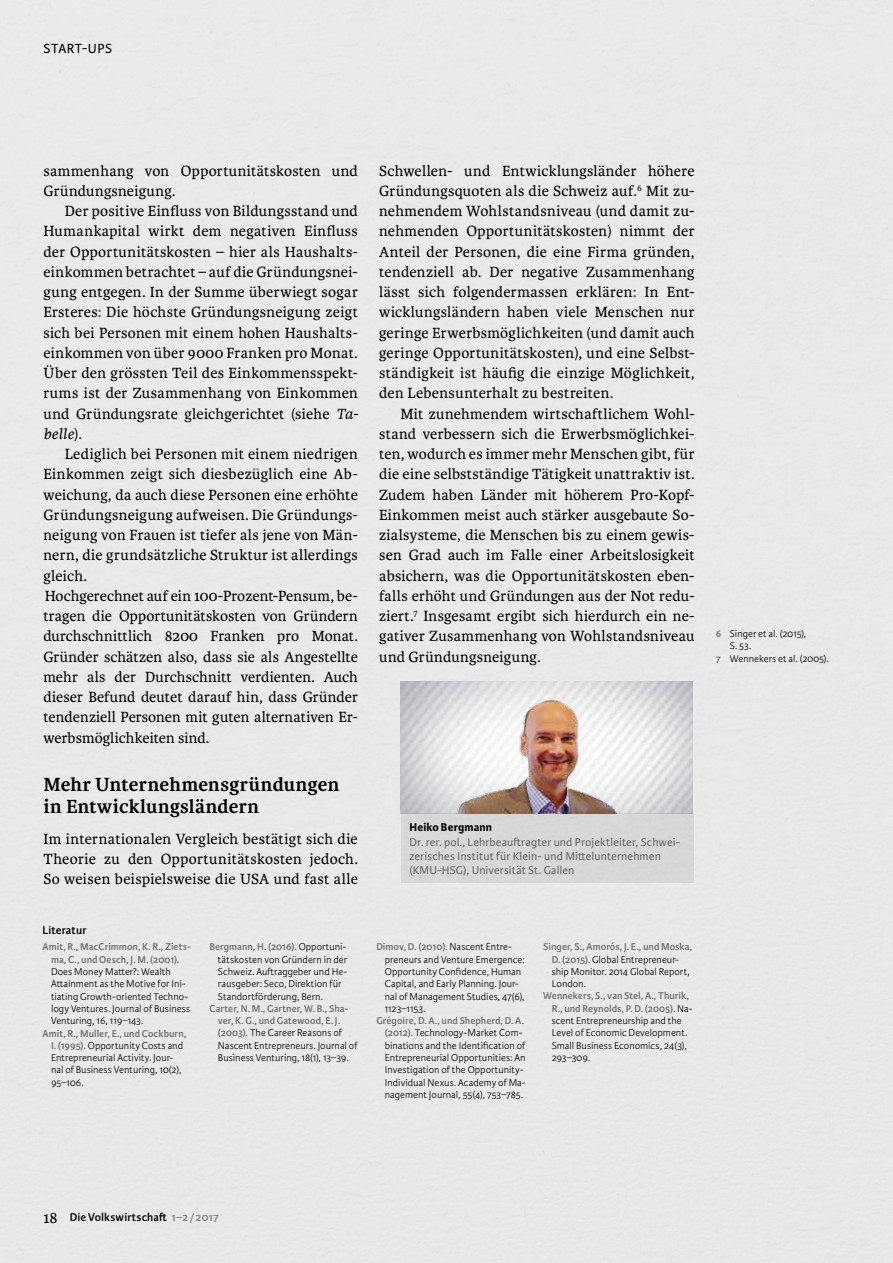
<style>
.page{position:relative;width:893px;height:1263px;background:#fff}
.page>*{position:absolute;margin:0;border:0;box-sizing:border-box;transform-origin:0 0}
.t1{font:700 20.25px/22.5px "Karmina";letter-spacing:.015em;color:#000}
.t2{font:15.75px/20.2px "Karmina";letter-spacing:.015em;color:#000;text-align:justify}
.t3{font:14.1px "Karmina Sans";letter-spacing:.04em;color:#000}
.t4{font:12px/14.4px "Karmina Sans";letter-spacing:.01em;color:#706f6f}
.t5{font:600 12px "Karmina Sans";letter-spacing:.01em;color:#000}
.t6{font:700 12px "Karmina Sans";letter-spacing:.015em;color:#000}
.t7{font:300 10.5px/12.3px "Karmina Sans";letter-spacing:.005em;color:#000}
.s1{font-style:italic}
.s2{font-weight:600;color:#706f6f}
.s3{font-family:"Karmina";font-weight:400;font-size:16.5px}
.s4{color:#878787}
</style>
<div class="page">
<img style="left:401px;top:682px;width:292px;height:132px">
<div style="left:401px;top:814px;width:292px;height:69px;background:#d8d8d7"></div>
<img style="left:451px;top:686px;width:192px;height:128px">
<p class="t3" style="left:43px;top:41px;width:70px">START-UPS</p>
<p class="t2" style="left:43px;top:160px;width:316px">sammenhang von Opportunitätskosten und<br>Gründungsneigung.</p>
<p class="t2" style="left:43px;top:201px;width:316px;text-indent:21px">Der positive Einfluss von Bildungsstand und Humankapital wirkt dem negativen Einfluss der Opportunitätskosten – hier als Haushalts&shy;einkommen betrachtet – auf die Gründungsnei&shy;gung entgegen. In der Summe überwiegt sogar Ersteres: Die höchste Gründungsneigung zeigt sich bei Personen mit einem hohen Haushalts&shy;einkommen von über 9000 Franken pro Monat.<br>Über den grössten Teil des Einkommensspekt&shy;rums ist der Zusammenhang von Einkommen und Gründungsrate gleichgerichtet (siehe <span class="s1">Ta&shy;belle</span>).</p>
<p class="t2" style="left:43px;top:444px;width:316px;text-align:left;text-indent:21px">Lediglich bei Personen mit einem niedrigen Einkommen zeigt sich diesbezüglich eine Ab&shy;weichung, da auch diese Personen eine erhöhte Gründungsneigung aufweisen. Die Gründungs&shy;neigung von Frauen ist tiefer als jene von Män&shy;nern, die grundsätzliche Struktur ist allerdings gleich.<br>Hochgerechnet auf ein 100-Prozent-Pensum, be&shy;tragen die Opportunitätskosten von Gründern durchschnittlich 8200 Franken pro Monat.<br>Gründer schätzen also, dass sie als Angestellte mehr als der Durchschnitt verdienten. Auch dieser Befund deutet darauf hin, dass Gründer tendenziell Personen mit guten alternativen Er&shy;werbsmöglichkeiten sind.</p>
<p class="t1" style="left:43px;top:773px;width:297px">Mehr Unternehmensgründungen in Entwicklungsländern</p>
<p class="t2" style="left:43px;top:829px;width:316px">Im internationalen Vergleich bestätigt sich die Theorie zu den Opportunitätskosten jedoch.<br>So weisen beispielsweise die USA und fast alle</p>
<p class="t5" style="left:43px;top:923px;width:45px">Literatur</p>
<p class="t7" style="left:51px;top:941px;width:141px;text-indent:-9px"><span class="s2">Amit, R., MacCrimmon, K. R., Ziets&shy;ma, C., und Oesch, J. M. (2001)</span>.<br>Does Money Matter?: Wealth<br>Attainment as the Motive for Ini&shy;tiating Growth-oriented Techno&shy;logy Ventures. Journal of Business<br>Venturing, 16, 119–143.</p>
<p class="t7" style="left:51px;top:1027px;width:137px;text-indent:-9px"><span class="s2">Amit, R., Muller, E., und Cockburn,<br>I. (1995).</span> Opportunity Costs and<br>Entrepreneurial Activity. Jour&shy;nal of Business Venturing, 10(2),<br>95–106.</p>
<p class="t7" style="left:218px;top:941px;width:131px;text-indent:-9px"><span class="s2">Bergmann, H. (2016).</span> Opportuni&shy;tätskosten von Gründern in der<br>Schweiz. Auftraggeber und He&shy;rausgeber: Seco, Direktion für<br>Standortförderung, Bern.</p>
<p class="t7" style="left:218px;top:1002px;width:141px;text-indent:-9px"><span class="s2">Carter, N. M., Gartner, W. B., Sha&shy;ver, K. G., und Gatewood, E. J. (2003).</span> The Career Reasons of<br>Nascent Entrepreneurs. Journal of<br>Business Venturing, 18(1), 13–39.</p>
<p class="t2" style="left:379px;top:160px;width:317px">Schwellen- und Entwicklungsländer höhere Gründungsquoten als die Schweiz auf.<sup>6</sup> Mit zu&shy;nehmendem Wohlstandsniveau (und damit zu&shy;nehmenden Opportunitätskosten) nimmt der Anteil der Personen, die eine Firma gründen, tendenziell ab. Der negative Zusammenhang lässt sich folgendermassen erklären: In Ent&shy;wicklungsländern haben viele Menschen nur geringe Erwerbsmöglichkeiten (und damit auch geringe Opportunitätskosten), und eine Selbst&shy;ständigkeit ist häufig die einzige Möglichkeit, den Lebensunterhalt zu bestreiten.</p>
<p class="t2" style="left:379px;top:404px;width:317px;text-indent:21px">Mit zunehmendem wirtschaftlichem Wohl&shy;stand verbessern sich die Erwerbsmöglichkei&shy;ten, wodurch es immer mehr Menschen gibt, für die eine selbstständige Tätigkeit unattraktiv ist.<br>Zudem haben Länder mit höherem Pro-Kopf-Einkommen meist auch stärker ausgebaute So&shy;zialsysteme, die Menschen bis zu einem gewis&shy;sen Grad auch im Falle einer Arbeitslosigkeit absichern, was die Opportunitätskosten eben&shy;falls erhöht und Gründungen aus der Not redu&shy;ziert.<sup>7</sup> Insgesamt ergibt sich hierdurch ein ne&shy;gativer Zusammenhang von Wohlstandsniveau und Gründungsneigung.</p>
<p class="t6" style="left:409px;top:820px;width:84px">Heiko Bergmann</p>
<p class="t4" style="left:409px;top:835px;width:272px">Dr. rer. pol., Lehrbeauftragter und Projektleiter, Schwei&shy;zerisches Institut für Klein- und Mittelunternehmen (KMU-HSG), Universität St. Gallen</p>
<p class="t7" style="left:385px;top:941px;width:141px;text-indent:-9px"><span class="s2">Dimov, D. (2010).</span> Nascent Entre&shy;preneurs and Venture Emergence:<br>Opportunity Confidence, Human<br>Capital, and Early Planning. Jour&shy;nal of Management Studies, 47(6),<br>1123–1153.</p>
<p class="t7" style="left:385px;top:1015px;width:142px;text-indent:-9px"><span class="s2">Grégoire, D. A., und Shepherd, D. A. (2012).</span> Technology-Market Com&shy;binations and the Identification of Entrepreneurial Opportunities: An Investigation of the Opportunity-Individual Nexus. Academy of Ma&shy;nagement Journal, 55(4), 753–785.</p>
<p class="t7" style="left:552px;top:941px;width:142px;text-indent:-9px"><span class="s2">Singer, S., Amorós, J. E., und Moska,<br>D. (2015).</span> Global Entrepreneur&shy;ship Monitor. 2014 Global Report,<br>London.</p>
<p class="t7" style="left:552px;top:990px;width:142px;text-indent:-8px"><span class="s2">Wennekers, S., van Stel, A., Thurik,<br>R., und Reynolds, P. D. (2005).</span> Na&shy;scent Entrepreneurship and the<br>Level of Economic Development.<br>Small Business Economics, 24(3),<br>293–309.</p>
<p class="t7" style="left:716px;top:628px;width:92px"><span class="s2">6</span> Singer et al. (2015),</p>
<p class="t7" style="left:730px;top:640px;width:23px">S. 53.</p>
<p class="t7" style="left:716px;top:652px;width:114px"><span class="s2">7</span> Wennekers et al. (2005).</p>
<p class="t5" style="left:43px;top:1210px;width:177px"><span class="s3">18</span> Die Volkswirtschaft <span class="s4">1–2/2017</span></p>
</div>
